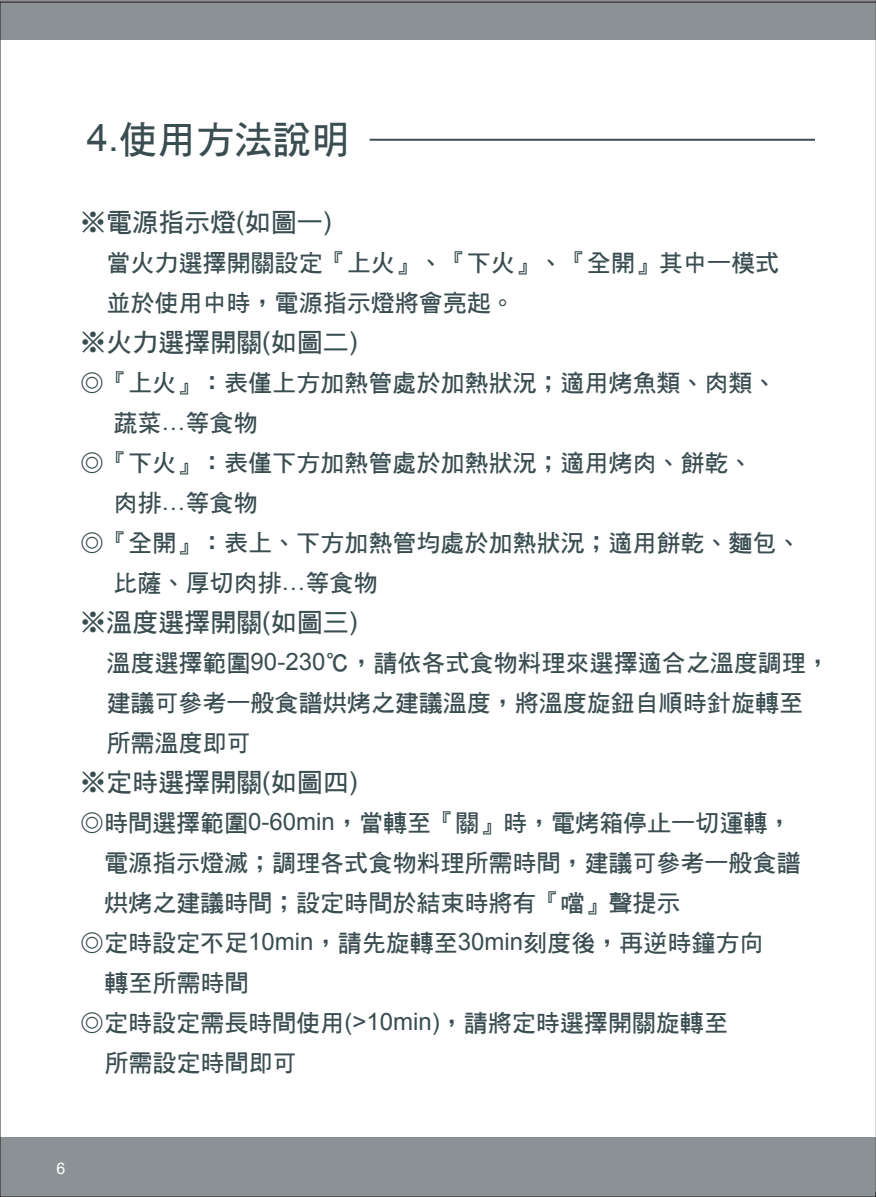
<style>
.page{position:relative;width:876px;height:1197px;background:#fff}
.page>*{position:absolute;margin:0;border:0;box-sizing:border-box;transform-origin:0 0}
.t1{font:38.4px "DF Hei Bd HK BF";color:#3a4d50}
.t2{font:26px "DF Hei Bd HK BF";color:#3a4d50}
.t3{font:24px/40px "DF Hei Bd HK BF";color:#3a4d50}
.t4{font:16px "Arial";color:#fff}
.s1{font-family:"Arial"}
</style>
<div class="page">
<div style="left:0;top:0;width:875px;height:39px;background:#8b9194"></div>
<div style="left:0;top:1137px;width:875px;height:60px;background:#8b9194"></div>
<hr style="left:369px;top:139px;width:445px;height:2px;background:#3a4d50">
<h1 class="t1" style="left:87px;top:121px;width:264px"><span class="s1">4.</span>使用方法說明</h1>
<p class="t2" style="left:80px;top:209px;width:253px">※電源指示燈<span class="s1">(</span>如圖一<span class="s1">)</span></p>
<p class="t3" style="left:106px;top:243px;width:674px">當火力選擇開關設定『上火』、『下火』、『全開』其中一模式並於使用中時，電源指示燈將會亮起。</p>
<p class="t2" style="left:80px;top:329px;width:279px">※火力選擇開關<span class="s1">(</span>如圖二<span class="s1">)</span></p>
<p class="t3" style="left:80px;top:363px;width:697px">◎『上火』：表僅上方加熱管處於加熱狀況；適用烤魚類、肉類、</p>
<p class="t3" style="left:113px;top:403px;width:145px">蔬菜<span class="s1">…</span>等食物</p>
<p class="t3" style="left:80px;top:443px;width:673px">◎『下火』：表僅下方加熱管處於加熱狀況；適用烤肉、餅乾、</p>
<p class="t3" style="left:113px;top:483px;width:145px">肉排<span class="s1">…</span>等食物</p>
<p class="t3" style="left:80px;top:523px;width:721px">◎『全開』：表上、下方加熱管均處於加熱狀況；適用餅乾、麵包、</p>
<p class="t3" style="left:113px;top:563px;width:265px">比薩、厚切肉排<span class="s1">…</span>等食物</p>
<p class="t2" style="left:80px;top:609px;width:279px">※溫度選擇開關<span class="s1">(</span>如圖三<span class="s1">)</span></p>
<p class="t3" style="left:106px;top:643px;width:724px">溫度選擇範圍<span class="s1">90-230</span>℃，請依各式食物料理來選擇適合之溫度調理，建議可參考一般食譜烘烤之建議溫度，將溫度旋鈕自順時針旋轉至所需溫度即可</p>
<p class="t2" style="left:80px;top:769px;width:279px">※定時選擇開關<span class="s1">(</span>如圖四<span class="s1">)</span></p>
<p class="t3" style="left:80px;top:803px;width:712px">◎時間選擇範圍<span class="s1">0-60min</span>，當轉至『關』時，電烤箱停止一切運轉，</p>
<p class="t3" style="left:104px;top:843px;width:697px">電源指示燈滅；調理各式食物料理所需時間，建議可參考一般食譜</p>
<p class="t3" style="left:104px;top:883px;width:577px">烘烤之建議時間；設定時間於結束時將有『噹』聲提示</p>
<p class="t3" style="left:80px;top:923px;width:684px">◎定時設定不足<span class="s1">10min</span>，請先旋轉至<span class="s1">30min</span>刻度後，再逆時鐘方向</p>
<p class="t3" style="left:104px;top:963px;width:145px">轉至所需時間</p>
<p class="t3" style="left:80px;top:1003px;width:649px">◎定時設定需長時間使用<span class="s1">(&gt;10min)</span>，請將定時選擇開關旋轉至</p>
<p class="t3" style="left:104px;top:1043px;width:193px">所需設定時間即可</p>
<p class="t4" style="left:56px;top:1157px;width:10px">6</p>
</div>
